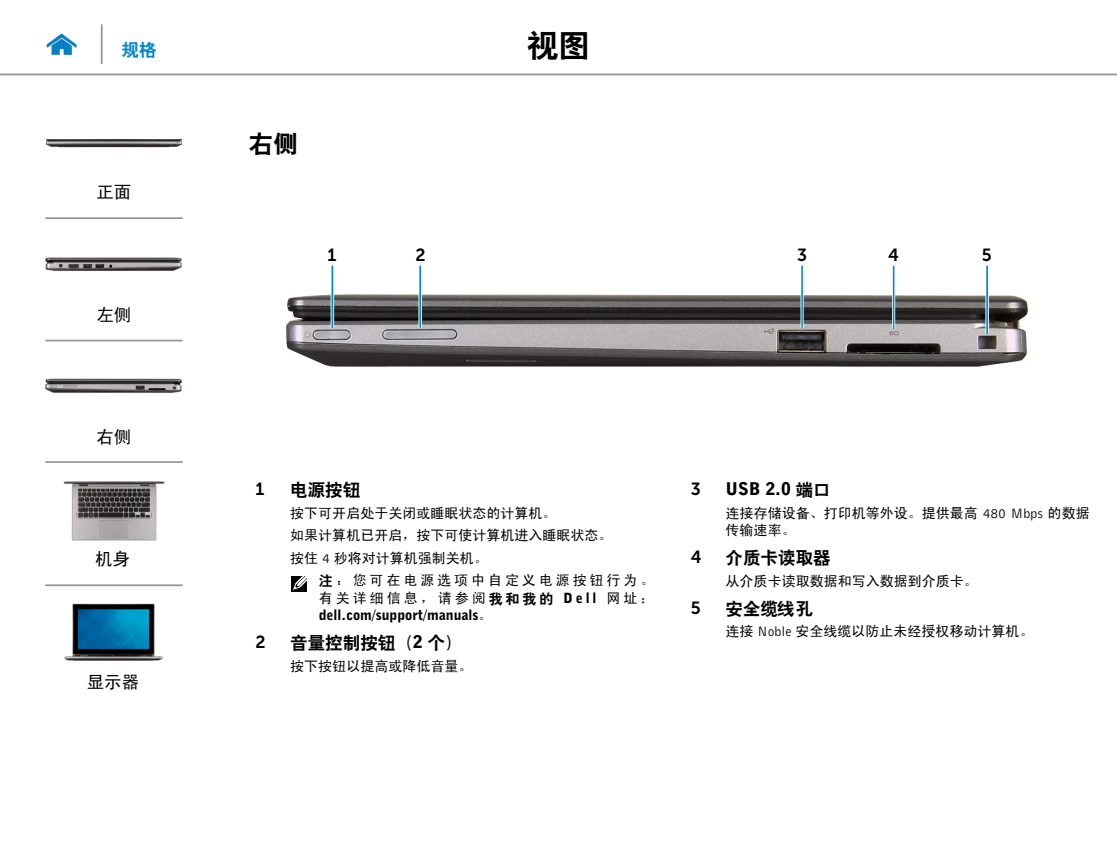
<style>
.page{position:relative;width:1117px;height:844px;background:#fff}
.page>*{position:absolute;margin:0;border:0;box-sizing:border-box;transform-origin:0 0}
.t1{font:31.5px "Heiti CSEG";color:#000}
.Head2{font:24.5px "Heiti CSEG";color:#000}
.Callout_Head{font:17.5px "Heiti CSEG";color:#000}
.t2{font:17.5px "Sim Hei";color:#000}
.Callout_Head-2{font:900 17.5px "Bell Gothic BT";color:#000}
.Callout_Head-3{font:17.5px "Museo Sans For Dell 700";color:#000}
.Callout-L{font:17.5px "Museo Sans For Dell 700";color:#000}
.t3{font:17.5px "Heiti CSEG";color:#0087cc}
.Callout_description{font:14px/17.5px "Sim Hei";color:#000}
.Note{font:14px/17.5px "Sim Hei";letter-spacing:.21em;color:#000;text-align:justify}
.s1{font-family:"Bell Gothic BT"}
.s2{font-family:"Heiti CSEG"}
.s3{font-family:"Bell Gothic BT";font-weight:900}
.s4{font-family:"Heiti CSEG";font-weight:400}
</style>
<div class="page">
<hr style="left:0;top:74px;width:1116px;height:1px;background:#939598">
<img style="left:46px;top:33px;width:31px;height:23px">
<div style="left:291px;top:575px;width:16px;height:16px;background:#000"></div>
<svg style="left:293px;top:575px;width:14px;height:15px"></svg>
<img style="left:286px;top:287px;width:742px;height:80px">
<hr style="left:985px;top:265px;width:3px;height:69px;background:#fff">
<hr style="left:986px;top:265px;width:1px;height:69px;background:#0087cc">
<svg style="left:330px;top:265px;width:4px;height:63px"></svg>
<hr style="left:331px;top:265px;width:2px;height:63px;background:#0087cc">
<svg style="left:418px;top:265px;width:4px;height:62px"></svg>
<hr style="left:419px;top:265px;width:2px;height:62px;background:#0087cc">
<hr style="left:800px;top:265px;width:3px;height:62px;background:#fff">
<hr style="left:801px;top:265px;width:1px;height:62px;background:#0087cc">
<svg style="left:891px;top:265px;width:4px;height:64px"></svg>
<hr style="left:892px;top:265px;width:2px;height:64px;background:#0087cc">
<hr style="left:101px;top:24px;width:2px;height:40px;background:#939598">
<img style="left:45px;top:139px;width:137px;height:9px">
<img style="left:45px;top:257px;width:137px;height:14px">
<img style="left:45px;top:378px;width:137px;height:15px">
<img style="left:64px;top:481px;width:100px;height:59px">
<img style="left:65px;top:603px;width:98px;height:57px">
<hr style="left:45px;top:217px;width:138px;height:2px;background:#939598">
<hr style="left:45px;top:339px;width:138px;height:2px;background:#939598">
<hr style="left:45px;top:461px;width:138px;height:2px;background:#939598">
<hr style="left:45px;top:584px;width:138px;height:2px;background:#939598">
<p class="t3" style="left:122px;top:41px;width:36px">规格</p>
<h1 class="t1" style="left:527px;top:30px;width:64px">视图</h1>
<p class="t2" style="left:96px;top:183px;width:36px">正面</p>
<p class="t2" style="left:96px;top:305px;width:36px">左侧</p>
<p class="t2" style="left:96px;top:428px;width:36px">右侧</p>
<p class="t2" style="left:95px;top:550px;width:37px">机身</p>
<p class="t2" style="left:87px;top:673px;width:54px">显示器</p>
<p class="Head2" style="left:249px;top:131px;width:50px">右侧</p>
<p class="Callout-L" style="left:327px;top:245px;width:10px">1</p>
<p class="Callout-L" style="left:415px;top:245px;width:12px">2</p>
<p class="Callout-L" style="left:797px;top:245px;width:12px">3</p>
<p class="Callout-L" style="left:887px;top:245px;width:12px">4</p>
<p class="Callout-L" style="left:981px;top:245px;width:11px">5</p>
<p class="Callout_Head-3" style="left:255px;top:479px;width:10px">1</p>
<p class="Callout_Head" style="left:290px;top:481px;width:71px">电源按钮</p>
<p class="Callout_description" style="left:290px;top:504px;width:268px">按下可开启处于关闭或睡眠状态的计算机。</p>
<p class="Callout_description" style="left:290px;top:526px;width:324px">如果计算机已开启，按下可使计算机进入睡眠状态。</p>
<p class="Callout_description" style="left:290px;top:549px;width:199px">按住 <span class="s1">4</span> 秒将对计算机强制关机。</p>
<p class="Note" style="left:319px;top:571px;width:337px"><span class="s2">注：</span>您可在电源选项中自定义电源按钮行为。有关详细信息，请参阅<span class="s2">我和我的</span> <span class="s3">Dell</span> 网址：<span class="s3">dell.com/support/manuals</span>。</p>
<p class="Callout_Head-3" style="left:255px;top:632px;width:12px">2</p>
<p class="Callout_Head" style="left:290px;top:634px;width:174px">音量控制按钮（<span class="s3">2</span> 个）</p>
<p class="Callout_description" style="left:290px;top:657px;width:183px">按下按钮以提高或降低音量。</p>
<p class="Callout_Head-3" style="left:690px;top:479px;width:12px">3</p>
<p class="Callout_Head-2" style="left:725px;top:478px;width:106px">USB 2.0 <span class="s4">端口</span></p>
<p class="Callout_description" style="left:725px;top:504px;width:365px">连接存储设备、打印机等外设。提供最高 <span class="s1">480 Mbps</span> 的数据传输速率。</p>
<p class="Callout_Head-3" style="left:690px;top:547px;width:12px">4</p>
<p class="Callout_Head" style="left:725px;top:549px;width:106px">介质卡读取器</p>
<p class="Callout_description" style="left:725px;top:572px;width:253px">从介质卡读取数据和写入数据到介质卡。</p>
<p class="Callout_Head-3" style="left:690px;top:598px;width:11px">5</p>
<p class="Callout_Head" style="left:725px;top:599px;width:89px">安全缆线孔</p>
<p class="Callout_description" style="left:725px;top:622px;width:309px">连接 <span class="s1">Noble</span> 安全线缆以防止未经授权移动计算机。</p>
</div>
